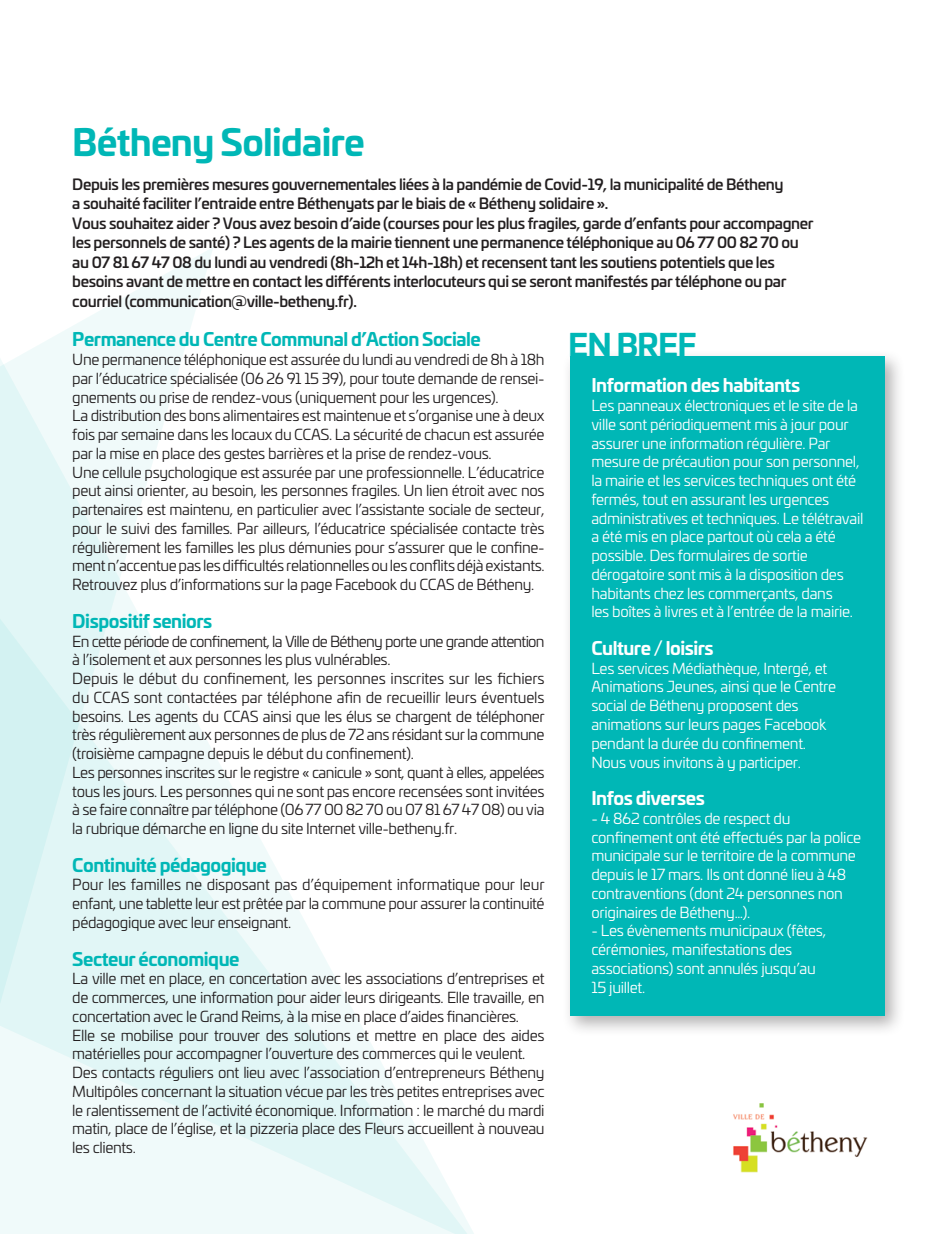
<style>
.page{position:relative;width:936px;height:1234px;background:#fff}
.page>*{position:absolute;margin:0;border:0;box-sizing:border-box;transform-origin:0 0}
.Body_OK{font:700 36px "Univia Pro";letter-spacing:-.02em;color:#00b7b6}
.t1{font:700 31.2px "Univia Pro";letter-spacing:-.03em;color:#00b7b6}
.Body_OK-2{font:700 18px "Univia Pro";letter-spacing:-.025em;color:#00b7b6}
.Body_OK-3{font:700 18px "Univia Pro";letter-spacing:-.025em;color:#fff}
.Body_OK-4{font:15px/18.8px "Univia Pro";letter-spacing:-.025em;color:#231f20;text-align:justify}
.Body_OK-5{font:15px/18.8px "Univia Pro";letter-spacing:-.02em;color:#fff}
.Body_OK-6{font:500 15px "Univia Pro";letter-spacing:-.025em;color:#231f20}
.Body_OK-7{font:15px/18.8px "Univia Pro";letter-spacing:-.05em;color:#231f20}
</style>
<div class="page">
<svg style="left:88px;top:248px;width:125px;height:70px"></svg>
<svg style="left:0;top:318px;width:473px;height:915px"></svg>
<div style="left:561px;top:348px;width:343px;height:687px;background:#231f20;opacity:.35"></div>
<div style="left:570px;top:356px;width:314px;height:659px;background:#00b7b6"></div>
<img style="left:733px;top:1103px;width:135px;height:70px">
<p class="Body_OK" style="left:72px;top:114px;width:294px">Bétheny Solidaire</p>
<p class="Body_OK-6" style="left:72px;top:172px;width:712px">Depuis les premières mesures gouvernementales liées à la pandémie de Covid-19, la municipalité de Bétheny</p>
<p class="Body_OK-6" style="left:72px;top:192px;width:537px">a souhaité faciliter l’entraide entre Béthenyats par le biais de « Bétheny solidaire ».</p>
<p class="Body_OK-6" style="left:72px;top:211px;width:742px">Vous souhaitez aider ? Vous avez besoin d’aide (courses pour les plus fragiles, garde d’enfants pour accompagner</p>
<p class="Body_OK-6" style="left:72px;top:231px;width:728px">les personnels de santé) ? Les agents de la mairie tiennent une permanence téléphonique au 06 77 00 82 70 ou</p>
<p class="Body_OK-6" style="left:72px;top:250px;width:704px">au 07 81 67 47 08 du lundi au vendredi (8h-12h et 14h-18h) et recensent tant les soutiens potentiels que les</p>
<p class="Body_OK-6" style="left:72px;top:270px;width:715px">besoins avant de mettre en contact les différents interlocuteurs qui se seront manifestés par téléphone ou par</p>
<p class="Body_OK-6" style="left:72px;top:289px;width:286px">courriel (communication@ville-betheny.fr).</p>
<p class="Body_OK-2" style="left:72px;top:325px;width:410px">Permanence du Centre Communal d’Action Sociale</p>
<p class="Body_OK-4" style="left:72px;top:349px;width:473px">Une permanence téléphonique est assurée du lundi au vendredi de 8h à 18h par l’éducatrice spécialisée (06 26 91 15 39), pour toute demande de rensei&shy;gnements ou prise de rendez-vous (uniquement pour les urgences).</p>
<p class="Body_OK-4" style="left:72px;top:405px;width:473px">La distribution des bons alimentaires est maintenue et s’organise une à deux fois par semaine dans les locaux du CCAS. La sécurité de chacun est assurée par la mise en place des gestes barrières et la prise de rendez-vous.</p>
<p class="Body_OK-4" style="left:72px;top:462px;width:474px">Une cellule psychologique est assurée par une professionnelle. L’éducatrice peut ainsi orienter, au besoin, les personnes fragiles. Un lien étroit avec nos partenaires est maintenu, en particulier avec l’assistante sociale de secteur, pour le suivi des familles. Par ailleurs, l’éducatrice spécialisée contacte très régulièrement les familles les plus démunies pour s’assurer que le confine&shy;ment n’accentue pas les difficultés relationnelles ou les conflits déjà existants.</p>
<p class="Body_OK-4" style="left:72px;top:574px;width:463px">Retrouvez plus d’informations sur la page Facebook du CCAS de Bétheny.</p>
<p class="Body_OK-2" style="left:72px;top:606px;width:141px">Dispositif seniors</p>
<p class="Body_OK-7" style="left:72px;top:630px;width:474px">En cette période de confinement, la Ville de Bétheny porte une grande attention à l’isolement et aux personnes les plus vulnérables.</p>
<p class="Body_OK-4" style="left:72px;top:668px;width:474px">Depuis le début du confinement, les personnes inscrites sur les fichiers du CCAS sont contactées par téléphone afin de recueillir leurs éventuels besoins. Les agents du CCAS ainsi que les élus se chargent de téléphoner très régulièrement aux personnes de plus de 72 ans résidant sur la commune (troisième campagne depuis le début du confinement).</p>
<p class="Body_OK-4" style="left:72px;top:762px;width:474px">Les personnes inscrites sur le registre « canicule » sont, quant à elles, appelées tous les jours. Les personnes qui ne sont pas encore recensées sont invitées à se faire connaître par téléphone (06 77 00 82 70 ou 07 81 67 47 08) ou via la rubrique démarche en ligne du site Internet ville-betheny.fr.</p>
<p class="Body_OK-2" style="left:72px;top:850px;width:196px">Continuité pédagogique</p>
<p class="Body_OK-4" style="left:72px;top:874px;width:474px">Pour les familles ne disposant pas d’équipement informatique pour leur enfant, une tablette leur est prêtée par la commune pour assurer la continuité pédagogique avec leur enseignant.</p>
<p class="Body_OK-2" style="left:72px;top:944px;width:169px">Secteur économique</p>
<p class="Body_OK-4" style="left:72px;top:968px;width:473px">La ville met en place, en concertation avec les associations d’entreprises et de commerces, une information pour aider leurs dirigeants. Elle travaille, en concertation avec le Grand Reims, à la mise en place d’aides financières.</p>
<p class="Body_OK-4" style="left:72px;top:1024px;width:473px">Elle se mobilise pour trouver des solutions et mettre en place des aides matérielles pour accompagner l’ouverture des commerces qui le veulent.</p>
<p class="Body_OK-4" style="left:72px;top:1062px;width:474px">Des contacts réguliers ont lieu avec l’association d’entrepreneurs Bétheny Multipôles concernant la situation vécue par les très petites entreprises avec le ralentissement de l’activité économique. Information : le marché du mardi matin, place de l’église, et la pizzeria place des Fleurs accueillent à nouveau les clients.</p>
<p class="t1" style="left:568px;top:320px;width:130px">EN BREF</p>
<p class="Body_OK-3" style="left:591px;top:371px;width:210px">Information des habitants</p>
<p class="Body_OK-5" style="left:591px;top:395px;width:269px">Les panneaux électroniques et le site de la ville sont périodiquement mis à jour pour assurer une information régulière. Par mesure de précaution pour son personnel, la mairie et les services techniques ont été fermés, tout en assurant les urgences</p>
<p class="Body_OK-5" style="left:591px;top:508px;width:273px">administratives et techniques. Le télétravail a été mis en place partout où cela a été</p>
<p class="Body_OK-5" style="left:591px;top:545px;width:218px">possible. Des formulaires de sortie</p>
<p class="Body_OK-5" style="left:591px;top:564px;width:263px">dérogatoire sont mis à la disposition des habitants chez les commerçants, dans les boîtes à livres et à l’entrée de la mairie.</p>
<p class="Body_OK-3" style="left:591px;top:633px;width:124px">Culture / loisirs</p>
<p class="Body_OK-5" style="left:591px;top:658px;width:237px">Les services Médiathèque, Intergé, et</p>
<p class="Body_OK-5" style="left:591px;top:676px;width:246px">Animations Jeunes, ainsi que le Centre social de Bétheny proposent des</p>
<p class="Body_OK-5" style="left:591px;top:714px;width:237px">animations sur leurs pages Facebook</p>
<p class="Body_OK-5" style="left:591px;top:733px;width:216px">pendant la durée du confinement.</p>
<p class="Body_OK-5" style="left:591px;top:751px;width:211px">Nous vous invitons à y participer.</p>
<p class="Body_OK-3" style="left:591px;top:783px;width:115px">Infos diverses</p>
<p class="Body_OK-5" style="left:591px;top:808px;width:201px">- 4 862 contrôles de respect du</p>
<p class="Body_OK-5" style="left:591px;top:826px;width:271px">confinement ont été effectués par la police municipale sur le territoire de la commune depuis le 17 mars. Ils ont donné lieu à 48 contraventions (dont 24 personnes non originaires de Bétheny…).</p>
<p class="Body_OK-5" style="left:591px;top:920px;width:236px">- Les évènements municipaux (fêtes,</p>
<p class="Body_OK-5" style="left:591px;top:939px;width:202px">cérémonies, manifestations des</p>
<p class="Body_OK-5" style="left:591px;top:958px;width:226px">associations) sont annulés jusqu’au</p>
<p class="Body_OK-5" style="left:591px;top:976px;width:55px">15 juillet.</p>
</div>
